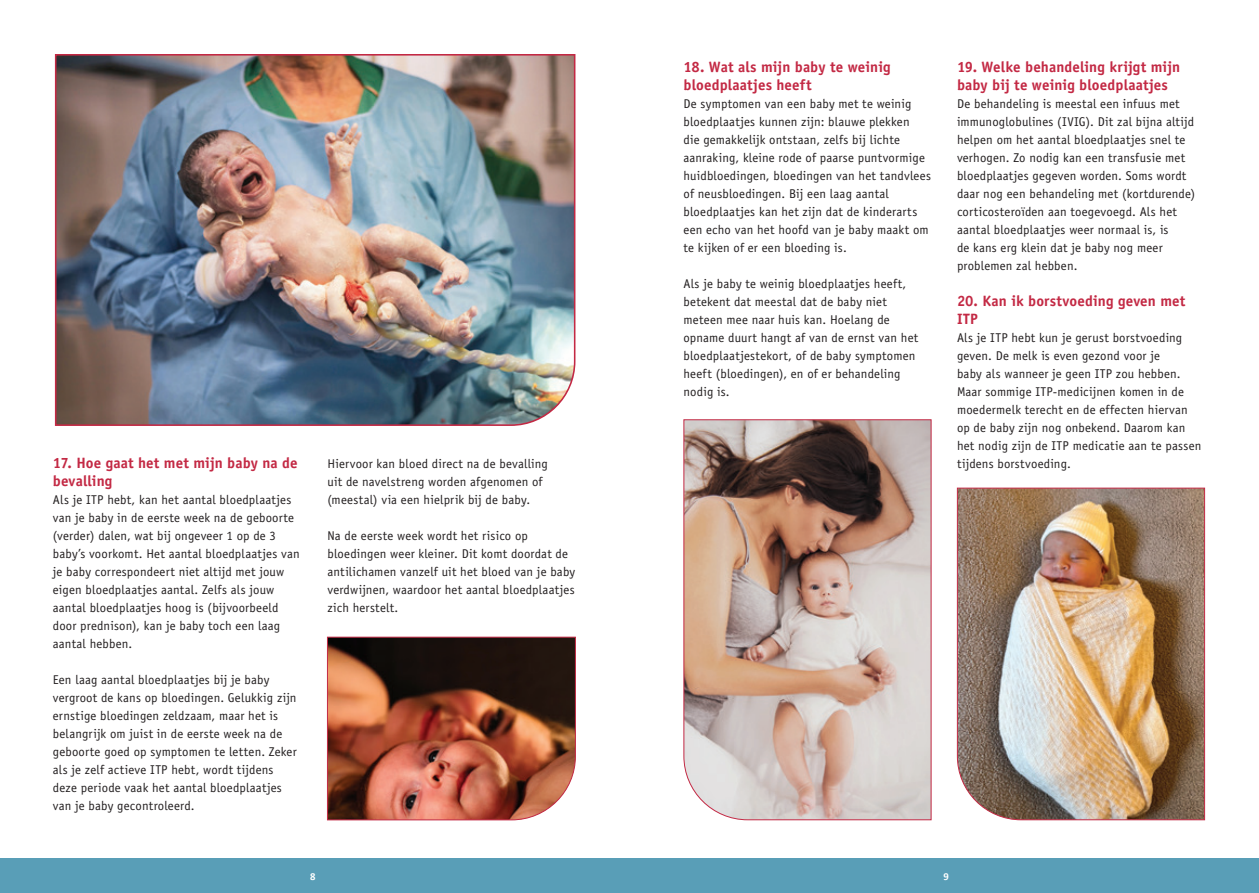
<style>
.page{position:relative;width:1259px;height:893px;background:#fff}
.page>*{position:absolute;margin:0;border:0;box-sizing:border-box;transform-origin:0 0}
.t1{font:700 15px/18px "Officina Sans Std";letter-spacing:.005em;color:#c32944}
.t2{font:12.75px/18px "Officina Sans Std";letter-spacing:.015em;color:#231f20}
.t3{font:700 10.65px "Calibri";color:#fff}
</style>
<div class="page">
<div style="left:0;top:858px;width:1259px;height:35px;background:#599eb7"></div>
<img style="left:54px;top:54px;width:522px;height:372px">
<svg style="left:683px;top:419px;width:249px;height:401px;background:#bca49a"></svg>
<img style="left:327px;top:636px;width:249px;height:185px">
<img style="left:956px;top:487px;width:249px;height:333px">
<p class="t1" style="left:53px;top:454px;width:246px">17. Hoe gaat het met mijn baby na de bevalling</p>
<p class="t2" style="left:53px;top:491px;width:248px">Als je ITP hebt, kan het aantal bloedplaatjes van je baby in de eerste week na de geboorte (verder) dalen, wat bij ongeveer 1 op de 3 baby’s voorkomt. Het aantal bloedplaatjes van je baby correspondeert niet altijd met jouw eigen bloedplaatjes aantal. Zelfs als jouw aantal bloedplaatjes hoog is (bijvoorbeeld door prednison), kan je baby toch een laag aantal hebben.</p>
<p class="t2" style="left:53px;top:671px;width:245px">Een laag aantal bloedplaatjes bij je baby vergroot de kans op bloedingen. Gelukkig zijn ernstige bloedingen zeldzaam, maar het is belangrijk om juist in de eerste week na de geboorte goed op symptomen te letten. Zeker als je zelf actieve ITP hebt, wordt tijdens deze periode vaak het aantal bloedplaatjes van je baby gecontroleerd.</p>
<p class="t2" style="left:327px;top:455px;width:222px">Hiervoor kan bloed direct na de bevalling uit de navelstreng worden afgenomen of (meestal) via een hielprik bij de baby.</p>
<p class="t2" style="left:327px;top:527px;width:249px">Na de eerste week wordt het risico op bloedingen weer kleiner. Dit komt doordat de antilichamen vanzelf uit het bloed van je baby verdwijnen, waardoor het aantal bloedplaatjes zich herstelt.</p>
<p class="t1" style="left:683px;top:58px;width:209px">18. Wat als mijn baby te weinig bloedplaatjes heeft</p>
<p class="t2" style="left:683px;top:95px;width:249px">De symptomen van een baby met te weinig bloedplaatjes kunnen zijn: blauwe plekken<br>die gemakkelijk ontstaan, zelfs bij lichte aanraking, kleine rode of paarse puntvormige huidbloedingen, bloedingen van het tandvlees of neusbloedingen. Bij een laag aantal bloedplaatjes kan het zijn dat de kinderarts een echo van het hoofd van je baby maakt om te kijken of er een bloeding is.</p>
<p class="t2" style="left:683px;top:275px;width:236px">Als je baby te weinig bloedplaatjes heeft, betekent dat meestal dat de baby niet meteen mee naar huis kan. Hoelang de opname duurt hangt af van de ernst van het bloedplaatjestekort, of de baby symptomen heeft (bloedingen), en of er behandeling nodig is.</p>
<p class="t1" style="left:957px;top:58px;width:225px">19. Welke behandeling krijgt mijn baby bij te weinig bloedplaatjes</p>
<p class="t2" style="left:957px;top:95px;width:240px">De behandeling is meestal een infuus met immunoglobulines (IVIG). Dit zal bijna altijd helpen om het aantal bloedplaatjes snel te verhogen. Zo nodig kan een transfusie met bloedplaatjes gegeven worden. Soms wordt daar nog een behandeling met (kortdurende) corticosteroïden aan toegevoegd. Als het aantal bloedplaatjes weer normaal is, is<br>de kans erg klein dat je baby nog meer problemen zal hebben.</p>
<p class="t1" style="left:957px;top:292px;width:230px">20. Kan ik borstvoeding geven met<br>ITP</p>
<p class="t2" style="left:957px;top:329px;width:246px">Als je ITP hebt kun je gerust borstvoeding geven. De melk is even gezond voor je<br>baby als wanneer je geen ITP zou hebben.<br>Maar sommige ITP-medicijnen komen in de moedermelk terecht en de effecten hiervan op de baby zijn nog onbekend. Daarom kan het nodig zijn de ITP medicatie aan te passen tijdens borstvoeding.</p>
<p class="t3" style="left:310px;top:869px;width:7px">8</p>
<p class="t3" style="left:943px;top:869px;width:7px">9</p>
</div>
